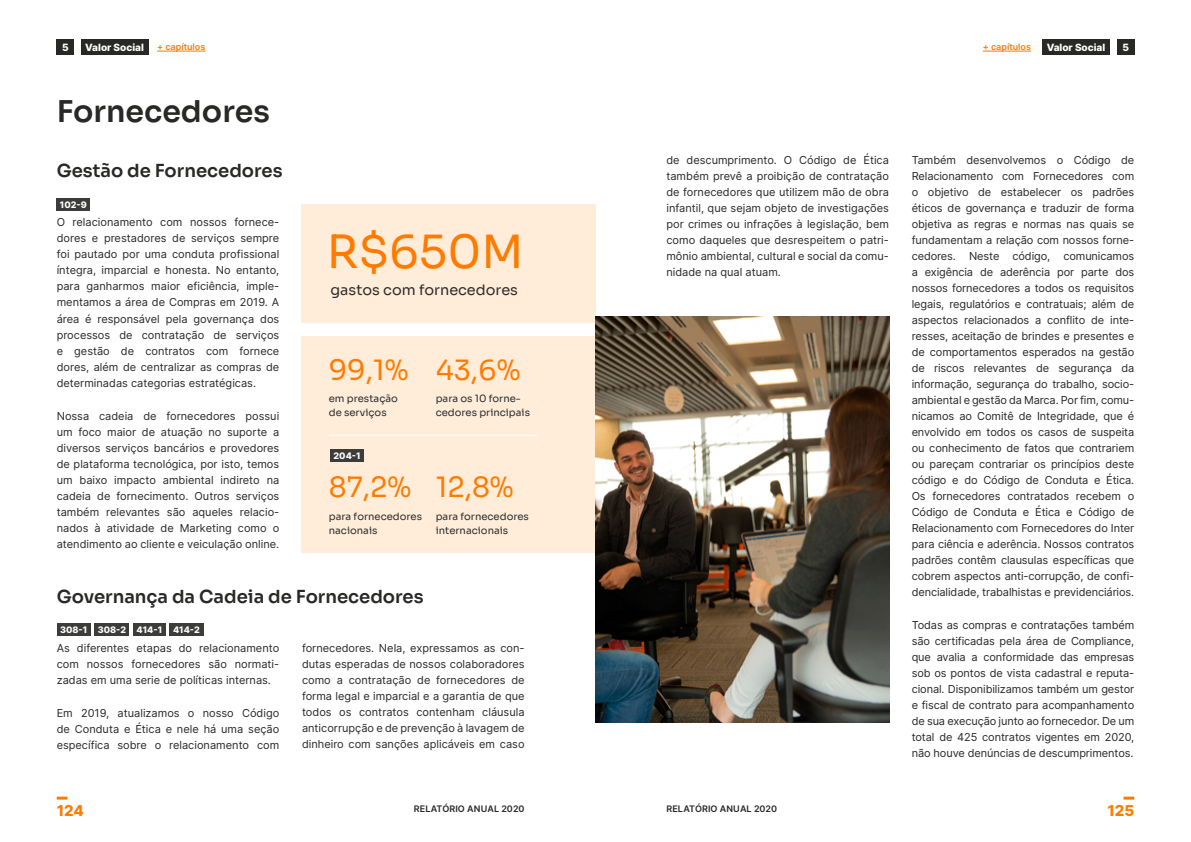
<style>
.page{position:relative;width:1191px;height:842px;background:#fff}
.page>*{position:absolute;margin:0;border:0;box-sizing:border-box;transform-origin:0 0}
.t1{font:45.7px "Sora";color:#ff7b00}
.t2{font:30px "Sora";color:#282827}
.t3{font:28px "Sora";color:#ff7b00}
.t4{font:18px "Sora";color:#282827}
.t5{font:800 15px "Inter";color:#ff7b00}
.t6{font:14.4px "Sora";color:#2d2d2c}
.t7{font:11px/16px "Inter";color:#282827;text-align:justify}
.t8{font:10px/14px "Sora";color:#2d2d2c}
.t9{font:800 10px "Inter";color:#fff}
.t10{font:600 9px "Inter";letter-spacing:.01em;color:#282827}
.t11{font:800 9px "Inter";color:#fff}
.t12{font:600 9px "Inter";color:#ff7b00}
</style>
<div class="page">
<div style="left:57px;top:39px;width:17px;height:15px;background:#282827"></div>
<div style="left:81px;top:39px;width:68px;height:15px;background:#282827"></div>
<div style="left:1042px;top:39px;width:67px;height:15px;background:#282827"></div>
<hr style="left:157px;top:51px;width:48px;height:1px;background:#ff7b00">
<svg style="left:57px;top:797px;width:10px;height:3px"></svg>
<svg style="left:1123px;top:797px;width:11px;height:3px"></svg>
<div style="left:1117px;top:39px;width:17px;height:15px;background:#282827"></div>
<hr style="left:982px;top:51px;width:49px;height:1px;background:#ff7b00">
<div style="left:300px;top:204px;width:295px;height:118px;background:#ffecd9"></div>
<div style="left:300px;top:336px;width:295px;height:217px;background:#ffecd9"></div>
<hr style="left:329px;top:435px;width:208px;height:1px;background:#fff">
<div style="left:57px;top:198px;width:33px;height:12px;background:#3c3c3b"></div>
<div style="left:330px;top:449px;width:34px;height:13px;background:#3c3c3b"></div>
<div style="left:57px;top:623px;width:33px;height:13px;background:#3c3c3b"></div>
<div style="left:94px;top:623px;width:35px;height:13px;background:#3c3c3b"></div>
<div style="left:133px;top:623px;width:33px;height:13px;background:#3c3c3b"></div>
<div style="left:170px;top:623px;width:34px;height:13px;background:#3c3c3b"></div>
<img style="left:595px;top:317px;width:294px;height:405px">
<p class="t9" style="left:62px;top:40px;width:8px">5</p>
<p class="t9" style="left:85px;top:40px;width:60px">Valor Social</p>
<p class="t12" style="left:157px;top:40px;width:50px">+ capítulos</p>
<p class="t9" style="left:1046px;top:40px;width:60px">Valor Social</p>
<p class="t12" style="left:982px;top:40px;width:50px">+ capítulos</p>
<p class="t9" style="left:1122px;top:40px;width:8px">5</p>
<h2 class="t2" style="left:57px;top:87px;width:215px">Fornecedores</h2>
<h3 class="t4" style="left:57px;top:156px;width:227px">Gestão de Fornecedores</h3>
<p class="t11" style="left:60px;top:198px;width:28px">102-9</p>
<p class="t7" style="left:57px;top:214px;width:224px">O relacionamento com nossos fornece&shy;dores e prestadores de serviços sempre foi pautado por uma conduta profissional íntegra, imparcial e honesta. No entanto, para ganharmos maior eficiência, imple&shy;mentamos a área de Compras em 2019. A área é responsável pela governança dos processos de contratação de serviços e gestão de contratos com fornece dores, além de centralizar as compras de determinadas categorias estratégicas.</p>
<p class="t7" style="left:57px;top:407px;width:224px">Nossa cadeia de fornecedores possui um foco maior de atuação no suporte a diversos serviços bancários e provedores de plataforma tecnológica, por isto, temos um baixo impacto ambiental indireto na cadeia de fornecimento. Outros serviços também relevantes são aqueles relacio&shy;nados à atividade de Marketing como o atendimento ao cliente e veiculação online.</p>
<h1 class="t1" style="left:327px;top:214px;width:198px">R$650M</h1>
<h3 class="t6" style="left:330px;top:278px;width:189px">gastos com fornecedores</h3>
<h3 class="t3" style="left:329px;top:347px;width:193px">99,1% 43,6%</h3>
<p class="t8" style="left:329px;top:390px;width:71px">em prestação de serviços</p>
<p class="t11" style="left:333px;top:449px;width:29px">204-1</p>
<p class="t8" style="left:436px;top:390px;width:96px">para os 10 forne&shy;cedores principais</p>
<h3 class="t3" style="left:329px;top:464px;width:186px">87,2% 12,8%</h3>
<p class="t8" style="left:329px;top:509px;width:95px">para fornecedores nacionais</p>
<p class="t8" style="left:436px;top:509px;width:95px">para fornecedores internacionais</p>
<h3 class="t4" style="left:57px;top:582px;width:368px">Governança da Cadeia de Fornecedores</h3>
<p class="t11" style="left:60px;top:623px;width:141px">308-1 308-2 414-1 414-2</p>
<p class="t7" style="left:57px;top:640px;width:224px">As diferentes etapas do relacionamento com nossos fornecedores são normati&shy;zadas em uma serie de políticas internas.</p>
<p class="t7" style="left:57px;top:705px;width:224px">Em 2019, atualizamos o nosso Código de Conduta e Ética e nele há uma seção específica sobre o relacionamento com</p>
<p class="t7" style="left:302px;top:640px;width:224px">fornecedores. Nela, expressamos as con&shy;dutas esperadas de nossos colaboradores como a contratação de fornecedores de forma legal e imparcial e a garantia de que todos os contratos contenham cláusula anticorrupção e de prevenção à lavagem de dinheiro com sanções aplicáveis em caso</p>
<p class="t7" style="left:666px;top:152px;width:224px">de descumprimento. O Código de Ética também prevê a proibição de contratação de fornecedores que utilizem mão de obra infantil, que sejam objeto de investigações por crimes ou infrações à legislação, bem como daqueles que desrespeitem o patri&shy;mônio ambiental, cultural e social da comu&shy;nidade na qual atuam.</p>
<p class="t7" style="left:911px;top:152px;width:224px">Também desenvolvemos o Código de Relacionamento com Fornecedores com o objetivo de estabelecer os padrões éticos de governança e traduzir de forma objetiva as regras e normas nas quais se fundamentam a relação com nossos forne&shy;cedores. Neste código, comunicamos a exigência de aderência por parte dos nossos fornecedores a todos os requisitos legais, regulatórios e contratuais; além de aspectos relacionados a conflito de inte&shy;resses, aceitação de brindes e presentes e de comportamentos esperados na gestão de riscos relevantes de segurança da informação, segurança do trabalho, socio&shy;ambiental e gestão da Marca. Por fim, comu&shy;nicamos ao Comitê de Integridade, que é envolvido em todos os casos de suspeita ou conhecimento de fatos que contrariem ou pareçam contrariar os princípios deste código e do Código de Conduta e Ética.<br>Os fornecedores contratados recebem o Código de Conduta e Ética e Código de Relacionamento com Fornecedores do Inter para ciência e aderência. Nossos contratos padrões contêm clausulas específicas que cobrem aspectos anti-corrupção, de confi&shy;dencialidade, trabalhistas e previdenciários.</p>
<p class="t7" style="left:911px;top:617px;width:224px">Todas as compras e contratações também são certificadas pela área de Compliance, que avalia a conformidade das empresas sob os pontos de vista cadastral e reputa&shy;cional. Disponibilizamos também um gestor e fiscal de contrato para acompanhamento de sua execução junto ao fornecedor. De um total de 425 contratos vigentes em 2020, não houve denúncias de descumprimentos.</p>
<h3 class="t5" style="left:57px;top:799px;width:29px">124</h3>
<p class="t10" style="left:414px;top:802px;width:112px">RELATÓRIO ANUAL 2020</p>
<p class="t10" style="left:666px;top:802px;width:112px">RELATÓRIO ANUAL 2020</p>
<h3 class="t5" style="left:1107px;top:799px;width:28px">125</h3>
</div>
